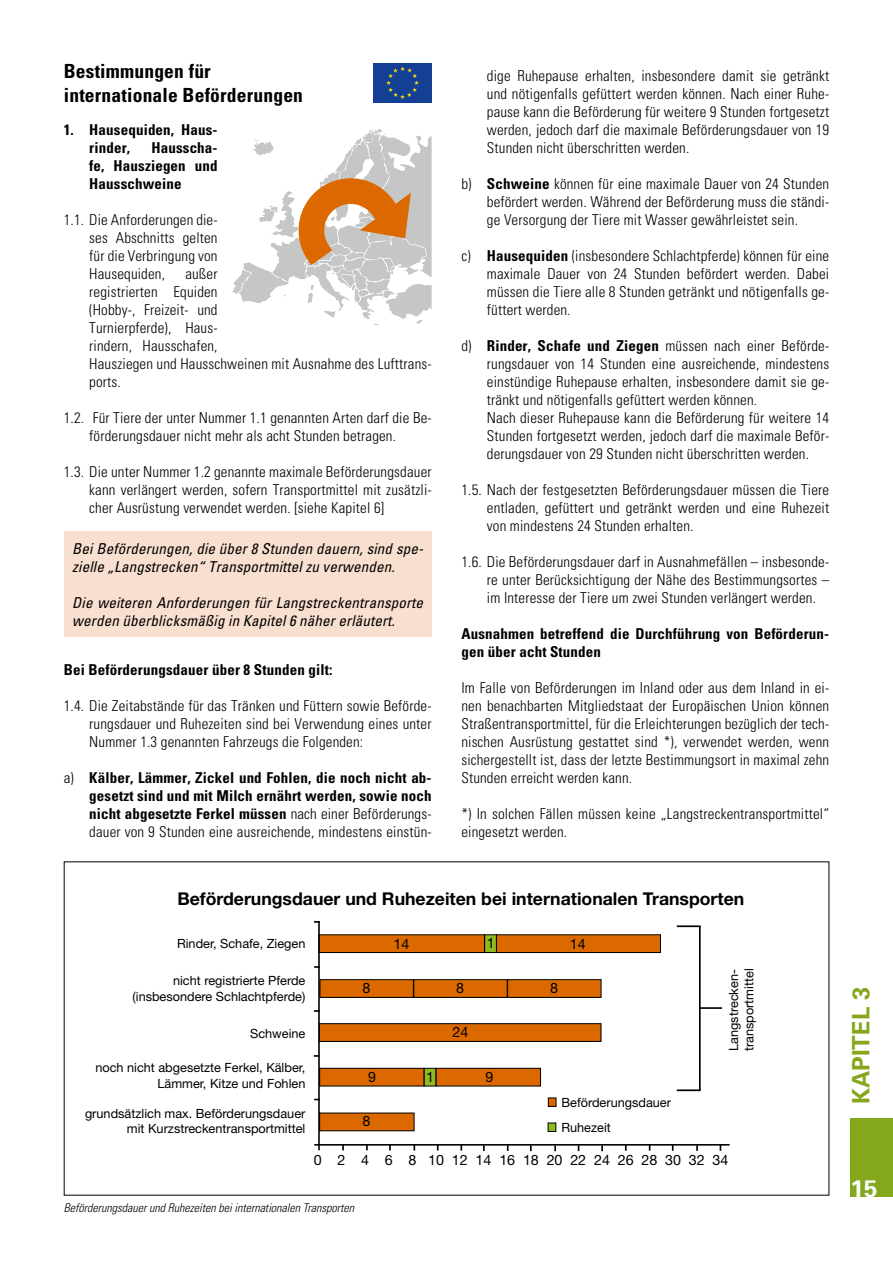
<style>
.page{position:relative;width:893px;height:1263px;background:#fff}
.page>*{position:absolute;margin:0;border:0;box-sizing:border-box;transform-origin:0 0}
.t1{font:700 24px "Univers";color:#84a71c}
.t2{font:700 24px "Univers";color:#fff}
.t3{font:700 condensed 19.5px/23.4px "Univers";letter-spacing:.01em;color:#000}
.t4{font:700 17.7px "Helvetica Neue";color:#000}
.t5{font:300 condensed 15px/18px "Univers";letter-spacing:.01em;color:#000;text-align:justify}
.t6{font:700 condensed 15px/18px "Univers";letter-spacing:.01em;color:#000}
.t7{font:italic condensed 15px/18px "Univers";letter-spacing:.01em;color:#000}
.t8{font:14.25px "Helvetica Neue";letter-spacing:-.005em;color:#000}
.t9{font:12.75px/15.3px "Helvetica Neue";color:#000;text-align:right}
.t10{font:italic 300 condensed 12px "Univers";color:#000}
.s1{font-weight:300}
.s2{font-weight:700}
</style>
<div class="page">
<div style="left:64px;top:531px;width:368px;height:106px;background:#f8dfcf"></div>
<svg style="left:232px;top:129px;width:200px;height:196px"></svg>
<div style="left:373px;top:63px;width:59px;height:39px;background:#134094"></div>
<svg style="left:386px;top:66px;width:33px;height:33px"></svg>
<div style="left:319px;top:935px;width:165px;height:17px;background:#dc6900"></div>
<div style="left:319px;top:934px;width:166px;height:19px;border:1px solid #000"></div>
<div style="left:496px;top:935px;width:164px;height:17px;background:#dc6900"></div>
<div style="left:496px;top:934px;width:165px;height:19px;border:1px solid #000"></div>
<div style="left:485px;top:935px;width:11px;height:17px;background:#8fba20"></div>
<div style="left:484px;top:934px;width:13px;height:19px;border:1px solid #000"></div>
<div style="left:320px;top:980px;width:93px;height:17px;background:#dc6900"></div>
<div style="left:320px;top:979px;width:94px;height:19px;border:1px solid #000"></div>
<div style="left:414px;top:980px;width:93px;height:17px;background:#dc6900"></div>
<div style="left:413px;top:979px;width:94px;height:19px;border:1px solid #000"></div>
<div style="left:508px;top:980px;width:93px;height:17px;background:#dc6900"></div>
<div style="left:507px;top:979px;width:94px;height:19px;border:1px solid #000"></div>
<div style="left:548px;top:1098px;width:8px;height:8px;background:#dc6900"></div>
<div style="left:548px;top:1097px;width:8px;height:10px;border:1px solid #000"></div>
<div style="left:548px;top:1122px;width:8px;height:10px;background:#8fba20;border:1px solid #000"></div>
<div style="left:319px;top:1024px;width:282px;height:17px;background:#dc6900"></div>
<div style="left:319px;top:1023px;width:282px;height:19px;border:1px solid #000"></div>
<div style="left:320px;top:1068px;width:104px;height:18px;background:#dc6900"></div>
<div style="left:319px;top:1068px;width:105px;height:18px;border:1px solid #000"></div>
<div style="left:424px;top:1068px;width:12px;height:18px;background:#8fba20;border:1px solid #000"></div>
<div style="left:436px;top:1068px;width:105px;height:18px;background:#dc6900"></div>
<div style="left:436px;top:1068px;width:105px;height:18px;border:1px solid #000"></div>
<div style="left:320px;top:1113px;width:94px;height:18px;background:#dc6900"></div>
<hr style="left:318px;top:921px;width:2px;height:229px;background:#000">
<hr style="left:314px;top:1144px;width:416px;height:1px;background:#000">
<hr style="left:677px;top:925px;width:24px;height:2px;background:#000">
<hr style="left:699px;top:926px;width:2px;height:164px;background:#000">
<hr style="left:677px;top:1089px;width:24px;height:2px;background:#000">
<hr style="left:699px;top:1007px;width:23px;height:2px;background:#000">
<svg style="left:483px;top:1145px;width:2px;height:6px"></svg>
<svg style="left:507px;top:1145px;width:2px;height:6px"></svg>
<svg style="left:530px;top:1145px;width:2px;height:6px"></svg>
<svg style="left:554px;top:1145px;width:2px;height:6px"></svg>
<svg style="left:601px;top:1145px;width:2px;height:6px"></svg>
<svg style="left:625px;top:1145px;width:2px;height:6px"></svg>
<svg style="left:672px;top:1145px;width:2px;height:6px"></svg>
<svg style="left:696px;top:1145px;width:2px;height:6px"></svg>
<div style="left:850px;top:1118px;width:43px;height:79px;background:#84a71c"></div>
<h2 class="t3" style="left:64px;top:59px;width:241px">Bestimmungen für internationale Beförderungen</h2>
<p class="t6" style="left:89px;top:120px;width:130px;text-indent:-26px">1. Hausequiden, Haus&shy;rinder,</p>
<p class="t6" style="left:89px;top:138px;width:130px;text-align:justify;text-indent:62px">Hausscha&shy;fe, Hausziegen und Hausschweine</p>
<p class="t5" style="left:89px;top:211px;width:130px;text-indent:-26px">1.1. Die Anforderungen die&shy;ses Abschnitts gelten für die Verbringung von Hausequiden,</p>
<p class="t5" style="left:89px;top:265px;width:344px;text-align:left;text-indent:96px">außer<br>registrierten Equiden<br>(Hobby-, Freizeit- und<br>Turnierpferde), Haus-<br>rindern, Hausschafen,<br>Hausziegen und Hausschweinen mit Ausnahme des Lufttrans&shy;ports.</p>
<p class="t5" style="left:89px;top:409px;width:344px;text-indent:-26px">1.2. Für Tiere der unter Nummer 1.1 genannten Arten darf die Be&shy;förderungsdauer nicht mehr als acht Stunden betragen.</p>
<p class="t5" style="left:89px;top:463px;width:344px;text-indent:-26px">1.3. Die unter Nummer 1.2 genannte maximale Beförderungsdauer kann verlängert werden, sofern Transportmittel mit zusätzli&shy;cher Ausrüstung verwendet werden. [siehe Kapitel 6]</p>
<p class="t7" style="left:72px;top:539px;width:352px">Bei Beförderungen, die über 8 Stunden dauern, sind spe&shy;zielle „Langstrecken“ Transportmittel zu verwenden.</p>
<p class="t7" style="left:72px;top:593px;width:352px">Die weiteren Anforderungen für Langstreckentransporte werden überblicksmäßig in Kapitel 6 näher erläutert.</p>
<p class="t6" style="left:64px;top:660px;width:270px">Bei Beförderungsdauer über 8 Stunden gilt:</p>
<p class="t5" style="left:89px;top:697px;width:344px;text-indent:-26px">1.4. Die Zeitabstände für das Tränken und Füttern sowie Beförde&shy;rungsdauer und Ruhezeiten sind bei Verwendung eines unter Nummer 1.3 genannten Fahrzeugs die Folgenden:</p>
<p class="t6" style="left:89px;top:768px;width:344px;text-align:justify;text-indent:-26px"><span class="s1">a)</span> Kälber, Lämmer, Zickel und Fohlen, die noch nicht ab&shy;gesetzt sind und mit Milch ernährt werden, sowie noch nicht abgesetzte Ferkel müssen <span class="s1">nach einer Beförderungs&shy;dauer von 9 Stunden eine ausreichende, mindestens einstün-</span></p>
<p class="t5" style="left:487px;top:67px;width:344px">dige Ruhepause erhalten, insbesondere damit sie getränkt und nötigenfalls gefüttert werden können. Nach einer Ruhe&shy;pause kann die Beförderung für weitere 9 Stunden fortgesetzt werden, jedoch darf die maximale Beförderungsdauer von 19<br>Stunden nicht überschritten werden.</p>
<p class="t5" style="left:487px;top:175px;width:344px;text-indent:-26px">b) <span class="s2">Schweine</span> können für eine maximale Dauer von 24 Stunden befördert werden. Während der Beförderung muss die ständi&shy;ge Versorgung der Tiere mit Wasser gewährleistet sein.</p>
<p class="t5" style="left:487px;top:247px;width:344px;text-indent:-26px">c) <span class="s2">Hausequiden</span> (insbesondere Schlachtpferde) können für eine maximale Dauer von 24 Stunden befördert werden. Dabei müssen die Tiere alle 8 Stunden getränkt und nötigenfalls ge&shy;füttert werden.</p>
<p class="t5" style="left:487px;top:337px;width:344px;text-align:left;text-indent:-26px">d) <span class="s2">Rinder, Schafe und Ziegen</span> müssen nach einer Beförde&shy;rungsdauer von 14 Stunden eine ausreichende, mindestens einstündige Ruhepause erhalten, insbesondere damit sie ge&shy;tränkt und nötigenfalls gefüttert werden können.<br>Nach dieser Ruhepause kann die Beförderung für weitere 14<br>Stunden fortgesetzt werden, jedoch darf die maximale Beför&shy;derungsdauer von 29 Stunden nicht überschritten werden.</p>
<p class="t5" style="left:487px;top:481px;width:344px;text-indent:-26px">1.5. Nach der festgesetzten Beförderungsdauer müssen die Tiere entladen, gefüttert und getränkt werden und eine Ruhezeit von mindestens 24 Stunden erhalten.</p>
<p class="t5" style="left:487px;top:553px;width:344px;text-indent:-26px">1.6. Die Beförderungsdauer darf in Ausnahmefällen – insbesonde&shy;re unter Berücksichtigung der Nähe des Bestimmungsortes – im Interesse der Tiere um zwei Stunden verlängert werden.</p>
<p class="t6" style="left:461px;top:624px;width:369px">Ausnahmen betreffend die Durchführung von Beförderun&shy;gen über acht Stunden</p>
<p class="t5" style="left:461px;top:679px;width:369px">Im Falle von Beförderungen im Inland oder aus dem Inland in ei&shy;nen benachbarten Mitgliedstaat der Europäischen Union können Straßentransportmittel, für die Erleichterungen bezüglich der tech&shy;nischen Ausrüstung gestattet sind *), verwendet werden, wenn sichergestellt ist, dass der letzte Bestimmungsort in maximal zehn Stunden erreicht werden kann.</p>
<p class="t5" style="left:461px;top:805px;width:369px">*) In solchen Fällen müssen keine „Langstreckentransportmittel“ eingesetzt werden.</p>
<p class="t4" style="left:177px;top:888px;width:568px">Beförderungsdauer und Ruhezeiten bei internationalen Transporten</p>
<p class="t9" style="left:177px;top:936px;width:130px">Rinder, Schafe, Ziegen</p>
<p class="t9" style="left:133px;top:973px;width:174px">nicht registrierte Pferde (insbesondere Schlachtpferde)</p>
<p class="t9" style="left:250px;top:1026px;width:57px">Schweine</p>
<p class="t9" style="left:95px;top:1060px;width:212px">noch nicht abgesetzte Ferkel, Kälber,<br>Lämmer, Kitze und Fohlen</p>
<p class="t9" style="left:85px;top:1106px;width:222px">grundsätzlich max. Beförderungsdauer mit Kurzstreckentransportmittel</p>
<p class="t8" style="left:394px;top:935px;width:17px">14</p>
<p class="t8" style="left:487px;top:935px;width:9px">1</p>
<p class="t8" style="left:570px;top:936px;width:17px">14</p>
<p class="t9" style="left:726px;top:1051px;width:84px;text-align:left;rotate:-90deg">Langstrecken&shy;transportmittel</p>
<p class="t8" style="left:362px;top:979px;width:9px">8</p>
<p class="t8" style="left:456px;top:979px;width:9px">8</p>
<p class="t8" style="left:550px;top:979px;width:9px">8</p>
<p class="t8" style="left:452px;top:1023px;width:17px">24</p>
<p class="t8" style="left:368px;top:1068px;width:9px">9</p>
<p class="t8" style="left:426px;top:1068px;width:9px">1</p>
<p class="t8" style="left:485px;top:1068px;width:9px">9</p>
<p class="t8" style="left:362px;top:1113px;width:9px">8</p>
<p class="t9" style="left:561px;top:1090px;width:111px;line-height:24.8px;text-align:left">Beförderungsdauer<br>Ruhezeit</p>
<p class="t8" style="left:314px;top:1151px;width:416px">0 2 4 6 8 10 12 14 16 18 20 22 24 26 28 30 32 34</p>
<p class="t10" style="left:64px;top:1200px;width:292px">Beförderungsdauer und Ruhezeiten bei internationalen Transporten</p>
<h1 class="t1" style="left:845px;top:1104px;width:119px;rotate:-90deg">Kapitel 3</h1>
<h1 class="t2" style="left:850px;top:1173px;width:28px">15</h1>
</div>
